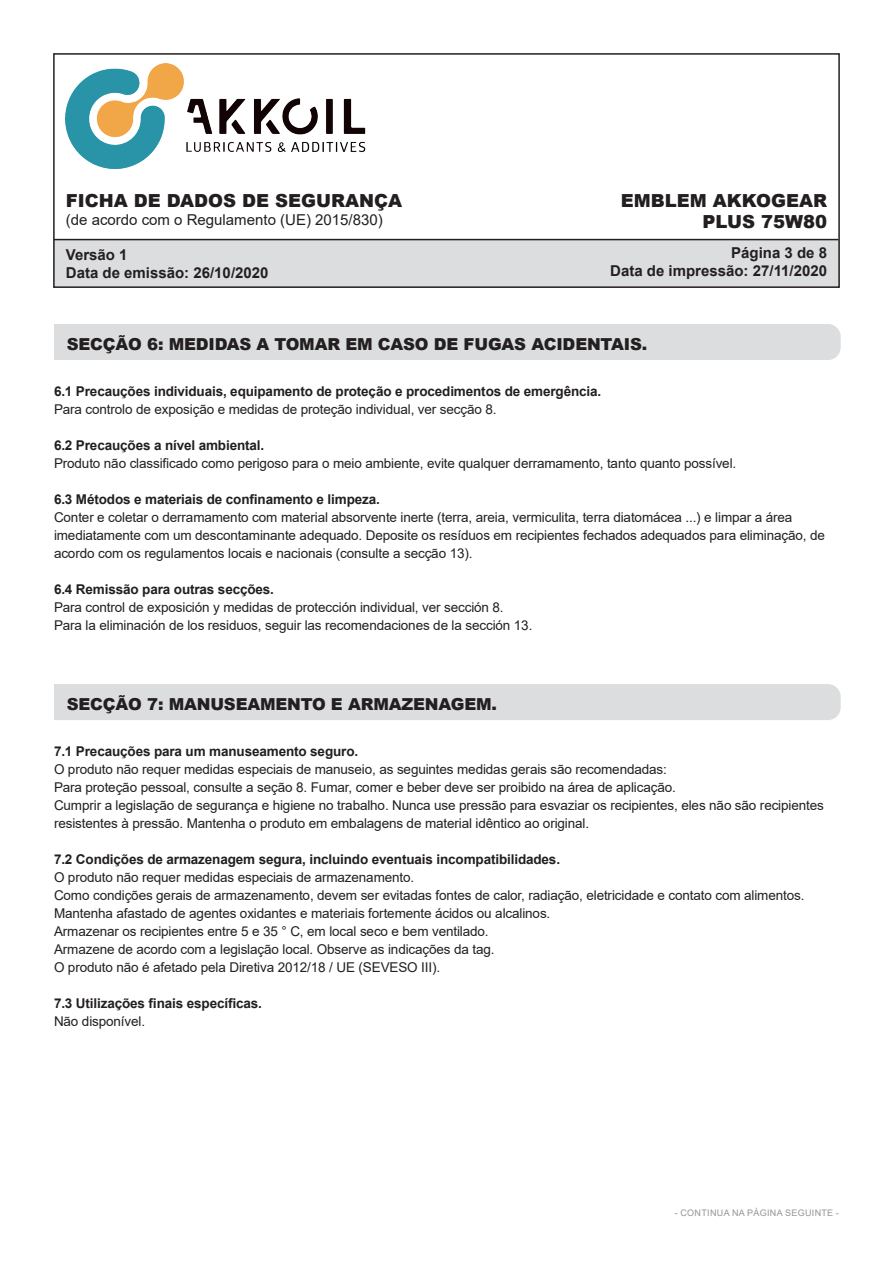
<style>
.page{position:relative;width:893px;height:1263px;background:#fff}
.page>*{position:absolute;margin:0;border:0;box-sizing:border-box;transform-origin:0 0}
.t1{font:900 18px/21.6px "Arial";color:#231f20;text-align:right}
.t2{font:900 16.5px "Arial";letter-spacing:-.01em;color:#231f20}
.t3{font:700 15px/18px "Arial";color:#231f20}
.t4{font:15px "Arial";color:#231f20}
.t5{font:13.5px/18px "Arial";letter-spacing:-.01em;color:#231f20}
.t6{font:700 13.5px "Arial";letter-spacing:-.01em;color:#231f20}
.t7{font:9px "Arial";letter-spacing:.035em;color:#939598}
</style>
<div class="page">
<div style="left:53px;top:240px;width:787px;height:48px;background:#dcdddf"></div>
<div style="left:53px;top:53px;width:787px;height:235px;border:2px solid #231f20"></div>
<img style="left:66px;top:64px;width:300px;height:104px">
<hr style="left:54px;top:239px;width:784px;height:1px;background:#231f20">
<div style="left:54px;top:324px;width:787px;height:36px;background:#dcdddf"></div>
<div style="left:54px;top:684px;width:787px;height:36px;background:#dcdddf"></div>
<h1 class="t1" style="left:66px;top:189px;width:338px">FICHA DE DADOS DE SEGURANÇA</h1>
<p class="t4" style="left:66px;top:209px;width:318px">(de acordo com o Regulamento (UE) 2015/830)</p>
<p class="t3" style="left:66px;top:246px;width:204px">Versão 1<br>Data de emissão: 26/10/2020</p>
<p class="t3" style="left:610px;top:244px;width:218px;text-align:right">Página 3 de 8<br>Data de impressão: 27/11/2020</p>
<h1 class="t1" style="left:621px;top:189px;width:208px">EMBLEM AKKOGEAR<br>PLUS 75W80</h1>
<p class="t2" style="left:67px;top:332px;width:582px">SECÇÃO 6: MEDIDAS A TOMAR EM CASO DE FUGAS ACIDENTAIS.</p>
<p class="t6" style="left:54px;top:382px;width:549px">6.1 Precauções individuais, equipamento de proteção e procedimentos de emergência.</p>
<p class="t5" style="left:54px;top:400px;width:444px">Para controlo de exposição e medidas de proteção individual, ver secção 8.</p>
<p class="t6" style="left:54px;top:436px;width:212px">6.2 Precauções a nível ambiental.</p>
<p class="t5" style="left:54px;top:454px;width:684px">Produto não classificado como perigoso para o meio ambiente, evite qualquer derramamento, tanto quanto possível.</p>
<p class="t6" style="left:54px;top:490px;width:327px">6.3 Métodos e materiais de confinamento e limpeza.</p>
<p class="t5" style="left:54px;top:508px;width:772px">Conter e coletar o derramamento com material absorvente inerte (terra, areia, vermiculita, terra diatomácea ...) e limpar a área imediatamente com um descontaminante adequado. Deposite os resíduos em recipientes fechados adequados para eliminação, de acordo com os regulamentos locais e nacionais (consulte a secção 13).</p>
<p class="t6" style="left:54px;top:580px;width:222px">6.4 Remissão para outras secções.</p>
<p class="t5" style="left:54px;top:598px;width:480px">Para control de exposición y medidas de protección individual, ver sección 8.<br>Para la eliminación de los residuos, seguir las recomendaciones de la sección 13.</p>
<p class="t2" style="left:67px;top:692px;width:432px">SECÇÃO 7: MANUSEAMENTO E ARMAZENAGEM.</p>
<p class="t6" style="left:54px;top:742px;width:306px">7.1 Precauções para um manuseamento seguro.</p>
<p class="t5" style="left:54px;top:760px;width:771px">O produto não requer medidas especiais de manuseio, as seguintes medidas gerais são recomendadas:<br>Para proteção pessoal, consulte a seção 8. Fumar, comer e beber deve ser proibido na área de aplicação.<br>Cumprir a legislação de segurança e higiene no trabalho. Nunca use pressão para esvaziar os recipientes, eles não são recipientes resistentes à pressão. Mantenha o produto em embalagens de material idêntico ao original.</p>
<p class="t6" style="left:54px;top:850px;width:508px">7.2 Condições de armazenagem segura, incluindo eventuais incompatibilidades.</p>
<p class="t5" style="left:54px;top:868px;width:752px">O produto não requer medidas especiais de armazenamento.<br>Como condições gerais de armazenamento, devem ser evitadas fontes de calor, radiação, eletricidade e contato com alimentos.<br>Mantenha afastado de agentes oxidantes e materiais fortemente ácidos ou alcalinos.<br>Armazenar os recipientes entre 5 e 35 ° C, em local seco e bem ventilado.<br>Armazene de acordo com a legislação local. Observe as indicações da tag.<br>O produto não é afetado pela Diretiva 2012/18 / UE (SEVESO III).</p>
<p class="t6" style="left:54px;top:994px;width:210px">7.3 Utilizações finais específicas.</p>
<p class="t5" style="left:54px;top:1012px;width:93px">Não disponível.</p>
<p class="t7" style="left:675px;top:1206px;width:166px">- CONTINUA NA PÁGINA SEGUINTE -</p>
</div>
